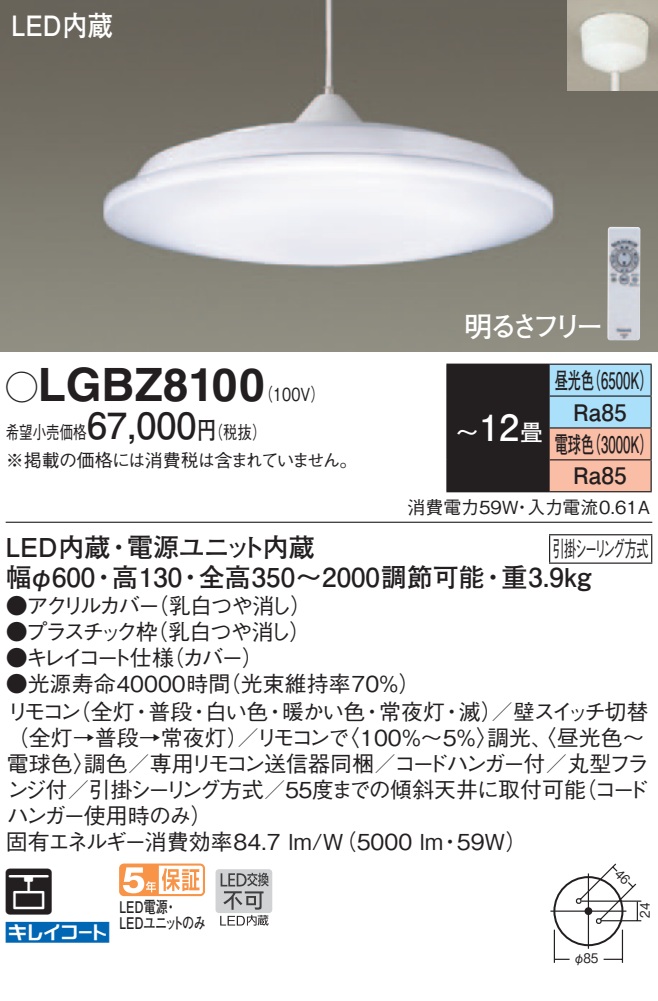
<style>
.page{position:relative;width:658px;height:1001px;background:#fff}
.page>*{position:absolute;margin:0;border:0;box-sizing:border-box;transform-origin:0 0}
.t1{font:700 46px "Helvetica LT Std";color:#231f20}
.t2{font:46px "Ford Residence 5";color:#231f20}
.t3{font:700 36px "Futo Go B101 Pro";color:#231f20}
.t4{font:700 36px "Futo Go B101 Pro";color:#fff}
.t5{font:700 28px "Futo Go B101 Pro";letter-spacing:-.1em;color:#fff}
.t6{font:700 28px "Futo Go B101 Pro";letter-spacing:-.1em;color:#fff;scale:.9 1}
.t7{font:700 26px "Futo Go B101 Pro";color:#231f20}
.t8{font:700 26px "Futo Go B101 Pro";letter-spacing:-.05em;color:#231f20}
.t9{font:700 22.8px/32px "Futo Go B101 Pro";color:#231f20;scale:.58 1}
.t10{font:700 22.8px "Futo Go B101 Pro";color:#231f20}
.t11{font:700 22.8px "Futo Go B101 Pro";color:#fff}
.t12{font:500 22px/26px "Gothic BBB Pro";letter-spacing:-.065em;color:#231f20}
.t13{font:500 22px "Gothic BBB Pro";color:#231f20}
.t14{font:500 22px/26px "Gothic BBB Pro";letter-spacing:-.11em;color:#231f20}
.t15{font:500 22px "Gothic BBB Pro";letter-spacing:-.13em;color:#231f20}
.t16{font:500 22px "Gothic BBB Pro";letter-spacing:-.16em;color:#231f20}
.t17{font:500 22px "Gothic BBB Pro";letter-spacing:-.14em;color:#231f20;scale:.55 1}
.t18{font:500 22px "Gothic BBB Pro";letter-spacing:-.165em;color:#231f20}
.t19{font:20.8px "Ford Typography 1";color:#0166b3}
.t20{font:500 18px/28px "Gothic BBB Pro";letter-spacing:-.04em;color:#231f20;scale:.75 1}
.t21{font:500 18px "Gothic BBB Pro";color:#231f20}
.t22{font:500 18px "Gothic BBB Pro";color:#231f20;scale:.8 1}
.t23{font:700 16px/16px "Futo Go B101 Pro";letter-spacing:-.005em;color:#231f20;scale:.75 1}
.t24{font:500 13.2px "Gothic BBB Pro";color:#231f20;scale:.9 1}
.s1{font-family:"Ford Classification 1";font-weight:400;font-size:32px}
.s2{font-family:"Futo Go B101 Pro";font-weight:700;font-size:24px}
.s3{color:#fff}
</style>
<div class="page">
<div style="left:553px;top:876px;width:70px;height:70px;border:2px solid #231f20;border-radius:50%"></div>
<hr style="left:621px;top:929px;width:2px;height:33px;background:#231f20">
<hr style="left:553px;top:929px;width:2px;height:33px;background:#231f20">
<svg style="left:555px;top:958px;width:14px;height:2px"></svg>
<svg style="left:603px;top:958px;width:19px;height:2px"></svg>
<hr style="left:581px;top:900px;width:60px;height:1px;background:#231f20">
<hr style="left:601px;top:920px;width:40px;height:1px;background:#231f20">
<hr style="left:587px;top:873px;width:2px;height:75px;background:#231f20">
<hr style="left:550px;top:910px;width:76px;height:1px;background:#231f20">
<img style="left:0;top:0;width:658px;height:351px">
<img style="left:567px;top:0;width:91px;height:91px">
<svg style="left:119px;top:863px;width:86px;height:33px"></svg>
<div style="left:215px;top:869px;width:57px;height:44px;background:#d1d2d4;border-radius:3px"></div>
<svg style="left:220px;top:872px;width:49px;height:53px"></svg>
<hr style="left:6px;top:521px;width:646px;height:2px;background:#231f20">
<div style="left:447px;top:364px;width:102px;height:127px;background:#231f20"></div>
<svg style="left:549px;top:365px;width:101px;height:126px;background:#cfcbcc"></svg>
<hr style="left:549px;top:363px;width:102px;height:2px;background:#231f20">
<hr style="left:650px;top:365px;width:1px;height:30px;background:#231f20">
<hr style="left:446px;top:491px;width:103px;height:1px;background:#231f20">
<hr style="left:549px;top:395px;width:102px;height:2px;background:#231f20">
<hr style="left:650px;top:396px;width:1px;height:31px;background:#231f20">
<hr style="left:549px;top:427px;width:102px;height:1px;background:#231f20">
<hr style="left:650px;top:428px;width:1px;height:31px;background:#231f20">
<hr style="left:549px;top:459px;width:102px;height:1px;background:#231f20">
<hr style="left:650px;top:460px;width:1px;height:31px;background:#231f20">
<hr style="left:549px;top:491px;width:102px;height:1px;background:#231f20">
<hr style="left:446px;top:363px;width:103px;height:2px;background:#231f20">
<hr style="left:446px;top:365px;width:1px;height:31px;background:#231f20">
<hr style="left:446px;top:396px;width:1px;height:32px;background:#231f20">
<hr style="left:446px;top:428px;width:1px;height:32px;background:#231f20">
<hr style="left:446px;top:460px;width:1px;height:31px;background:#231f20">
<svg style="left:549px;top:535px;width:1px;height:27px"></svg>
<hr style="left:549px;top:534px;width:103px;height:1px;background:#231f20">
<svg style="left:651px;top:535px;width:1px;height:27px"></svg>
<hr style="left:549px;top:562px;width:103px;height:2px;background:#231f20">
<img style="left:607px;top:227px;width:33px;height:113px">
<svg style="left:574px;top:863px;width:64px;height:62px"></svg>
<p class="t6" style="left:11px;top:3px;width:114px">LED内蔵</p>
<p class="t5" style="left:464px;top:304px;width:141px">明るさフリー</p>
<h1 class="t1" style="left:6px;top:357px;width:260px"><span class="s1">A</span>LGBZ8100</h1>
<p class="t22" style="left:197px;top:417px;width:88px">（<span class="s2">円</span>税抜(</p>
<p class="t22" style="left:259px;top:380px;width:84px">（100 (V</p>
<h2 class="t3" style="left:87px;top:396px;width:111px">67,000</h2>
<p class="t20" style="left:6px;top:416px;width:471px">希望小売価格<br>※掲載の価格には消費税は含まれていません。</p>
<h2 class="t4" style="left:479px;top:398px;width:42px">12</h2>
<p class="t11" style="left:520px;top:414px;width:24px">畳</p>
<p class="t11" style="left:456px;top:414px;width:24px">～</p>
<p class="t9" style="left:587px;top:361px;width:115px">（6500 (K</p>
<p class="t9" style="left:554px;top:361px;width:70px">昼光色</p>
<p class="t10" style="left:573px;top:394px;width:55px">Ra85</p>
<p class="t9" style="left:587px;top:425px;width:115px">（3000 (K</p>
<p class="t9" style="left:573px;top:425px;width:94px;text-indent:-19px">電球色<br>Ra85</p>
<p class="t21" style="left:407px;top:492px;width:113px">消費電力59W</p>
<p class="t21" style="left:527px;top:492px;width:124px">入力電流0.61A</p>
<p class="t21" style="left:513px;top:492px;width:19px">・</p>
<p class="t7" style="left:6px;top:526px;width:106px">LED内蔵</p>
<p class="t8" style="left:127px;top:526px;width:189px">電源ユニット内蔵</p>
<p class="t7" style="left:106px;top:526px;width:27px">・</p>
<p class="t17" style="left:552px;top:531px;width:176px">引掛シーリング方式</p>
<p class="t7" style="left:199px;top:556px;width:287px">全高350～2000調節可能</p>
<p class="t7" style="left:501px;top:556px;width:91px">重3.9kg</p>
<p class="t7" style="left:6px;top:556px;width:91px">幅φ600</p>
<p class="t7" style="left:112px;top:556px;width:72px">高130</p>
<p class="t7" style="left:91px;top:556px;width:27px">・</p>
<p class="t7" style="left:178px;top:556px;width:27px">・</p>
<p class="t7" style="left:480px;top:556px;width:27px">・</p>
<p class="t12" style="left:147px;top:589px;width:166px">（乳白つや消し(</p>
<p class="t14" style="left:146px;top:589px;width:166px;text-indent:-140px">●アクリルカバー<br>（乳白つや消し(</p>
<p class="t18" style="left:6px;top:613px;width:154px">●プラスチック枠</p>
<p class="t12" style="left:162px;top:641px;width:103px">（カバー(</p>
<p class="t16" style="left:6px;top:639px;width:170px">●キレイコート仕様</p>
<p class="t13" style="left:219px;top:665px;width:203px">（光束維持率70％(</p>
<p class="t13" style="left:6px;top:665px;width:226px">●光源寿命40000時間</p>
<p class="t12" style="left:69px;top:695px;width:67px">（全灯</p>
<p class="t15" style="left:458px;top:693px;width:192px">滅／）壁スイッチ切替</p>
<p class="t12" style="left:148px;top:695px;width:45px">普段</p>
<p class="t12" style="left:205px;top:695px;width:65px">白い色</p>
<p class="t12" style="left:282px;top:695px;width:85px">暖かい色</p>
<p class="t12" style="left:379px;top:695px;width:67px">常夜灯</p>
<p class="t12" style="left:7px;top:695px;width:76px">リモコン</p>
<p class="t12" style="left:131px;top:695px;width:23px">・</p>
<p class="t12" style="left:188px;top:695px;width:23px">・</p>
<p class="t12" style="left:264px;top:695px;width:23px">・</p>
<p class="t12" style="left:361px;top:695px;width:23px">・</p>
<p class="t12" style="left:441px;top:695px;width:23px">・</p>
<p class="t12" style="left:337px;top:721px;width:309px">〈100％～5％調光、〈昼光色~</p>
<p class="t12" style="left:477px;top:721px;width:23px">〉</p>
<p class="t12" style="left:84px;top:721px;width:566px;text-indent:-77px">（全灯→普段→常夜灯／）<br>調色／専用リモコン送信器同梱／コードハンガー付／丸型フラ</p>
<p class="t12" style="left:256px;top:721px;width:96px">リモコンで</p>
<p class="t12" style="left:7px;top:747px;width:90px">電球色〉</p>
<p class="t12" style="left:574px;top:773px;width:76px">（コード</p>
<p class="t12" style="left:7px;top:773px;width:581px">ンジ付／引掛シーリング方式／55度までの傾斜天井に取付可能ハンガー使用時のみ(</p>
<p class="t13" style="left:6px;top:823px;width:439px">固有エネルギー消費効率84.7 lm （W/ 5000 lm</p>
<p class="t12" style="left:457px;top:825px;width:72px">59W(</p>
<p class="t12" style="left:439px;top:825px;width:23px">・</p>
<h1 class="t2" style="left:6px;top:867px;width:47px">P</h1>
<p class="t19" style="left:6px;top:920px;width:105px">P<span class="s3">Q</span></p>
<p class="t23" style="left:120px;top:896px;width:116px">LED電源<br>LEDユニットのみ</p>
<p class="t23" style="left:165px;top:896px;width:18px">・</p>
<p class="t24" style="left:573px;top:947px;width:29px">φ85</p>
<p class="t24" style="left:634px;top:918px;width:18px;rotate:-90deg">24</p>
</div>
